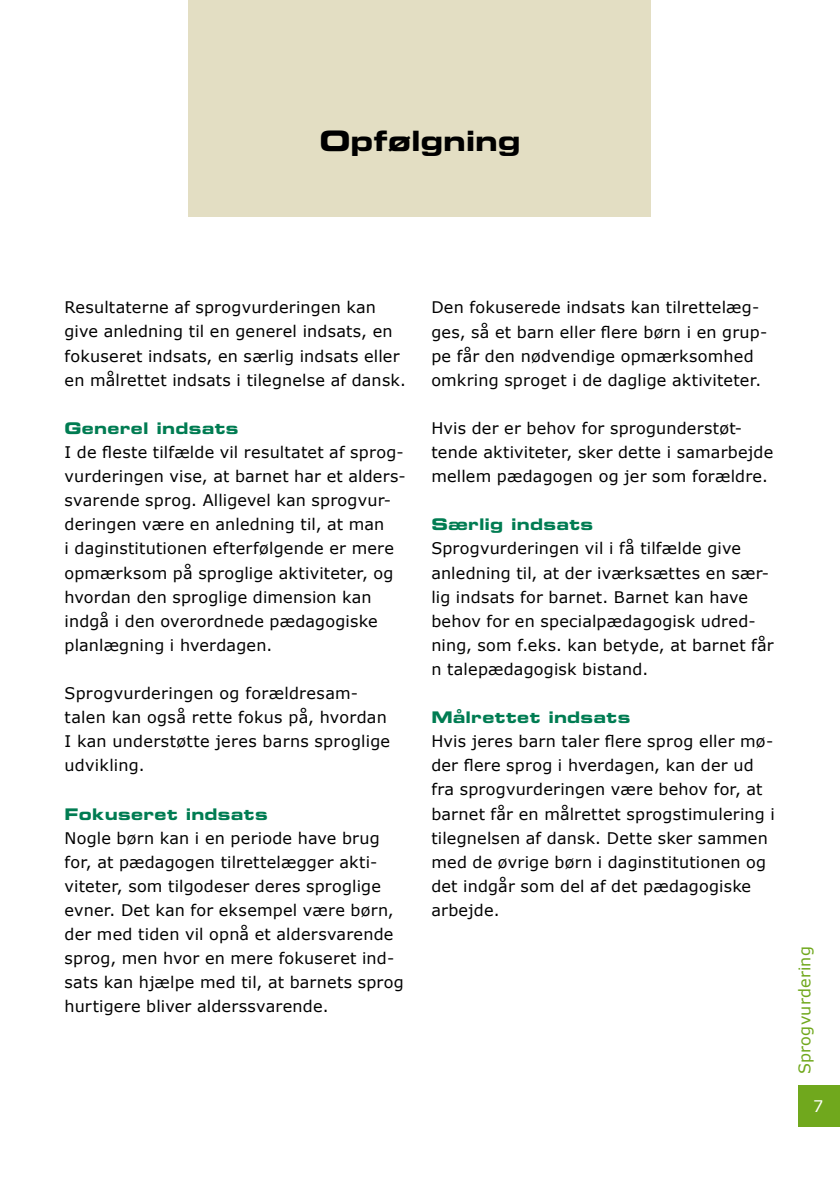
<style>
.page{position:relative;width:840px;height:1191px;background:#fff}
.page>*{position:absolute;margin:0;border:0;box-sizing:border-box;transform-origin:0 0}
.t1{font:28px "Eurostile Bold Extended Two";letter-spacing:-.005em;color:#000}
.t2{font:16px/24px "Verdana";letter-spacing:.015em;color:#000}
.t3{font:16px "Eurostile Bold Extended Two";letter-spacing:.02em;color:#007c52}
.t4{font:16px "Verdana";letter-spacing:.01em;color:#70a81d}
.t5{font:16px "Verdana";color:#fff}
</style>
<div class="page">
<div style="left:188px;top:0;width:463px;height:216px;background:#e3dec3"></div>
<div style="left:797px;top:1084px;width:42px;height:42px;background:#70a81d"></div>
<h1 class="t1" style="left:319px;top:121px;width:202px">Opfølgning</h1>
<p class="t2" style="left:64px;top:295px;width:343px">Resultaterne af sprogvurderingen kan give anledning til en generel indsats, en fokuseret indsats, en særlig indsats eller en målrettet indsats i tilegnelse af dansk.</p>
<p class="t3" style="left:64px;top:417px;width:175px">Generel indsats</p>
<p class="t2" style="left:64px;top:439px;width:342px">I de fleste tilfælde vil resultatet af sprog&shy;vurderingen vise, at barnet har et alders&shy;svarende sprog. Alligevel kan sprogvur&shy;deringen være en anledning til, at man<br>i daginstitutionen efterfølgende er mere opmærksom på sproglige aktiviteter, og hvordan den sproglige dimension kan indgå i den overordnede pædagogiske planlægning i hverdagen.</p>
<p class="t2" style="left:64px;top:680px;width:327px">Sprogvurderingen og forældresam&shy;talen kan også rette fokus på, hvordan<br>I kan understøtte jeres barns sproglige udvikling.</p>
<p class="t3" style="left:64px;top:802px;width:204px">Fokuseret indsats</p>
<p class="t2" style="left:64px;top:825px;width:340px">Nogle børn kan i en periode have brug for, at pædagogen tilrettelægger akti&shy;viteter, som tilgodeser deres sproglige evner. Det kan for eksempel være børn, der med tiden vil opnå et aldersvarende sprog, men hvor en mere fokuseret ind&shy;sats kan hjælpe med til, at barnets sprog hurtigere bliver alderssvarende.</p>
<p class="t2" style="left:431px;top:295px;width:337px">Den fokuserede indsats kan tilrettelæg&shy;ges, så et barn eller flere børn i en grup&shy;pe får den nødvendige opmærksomhed omkring sproget i de daglige aktiviteter.</p>
<p class="t2" style="left:431px;top:415px;width:343px">Hvis der er behov for sprogunderstøt&shy;tende aktiviteter, sker dette i samarbejde mellem pædagogen og jer som forældre.</p>
<p class="t3" style="left:431px;top:513px;width:163px">Særlig indsats</p>
<p class="t2" style="left:431px;top:536px;width:344px">Sprogvurderingen vil i få tilfælde give anledning til, at der iværksættes en sær&shy;lig indsats for barnet. Barnet kan have behov for en specialpædagogisk udred&shy;ning, som f.eks. kan betyde, at barnet får n talepædagogisk bistand.</p>
<p class="t3" style="left:431px;top:706px;width:200px">Målrettet indsats</p>
<p class="t2" style="left:431px;top:729px;width:345px">Hvis jeres barn taler flere sprog eller mø&shy;der flere sprog i hverdagen, kan der ud fra sprogvurderingen være behov for, at barnet får en målrettet sprogstimulering i tilegnelsen af dansk. Dette sker sammen med de øvrige børn i daginstitutionen og det indgår som del af det pædagogiske arbejde.</p>
<p class="t4" style="left:793px;top:1074px;width:129px;rotate:-90deg">Sprogvurdering</p>
<p class="t5" style="left:812px;top:1096px;width:12px">7</p>
</div>
